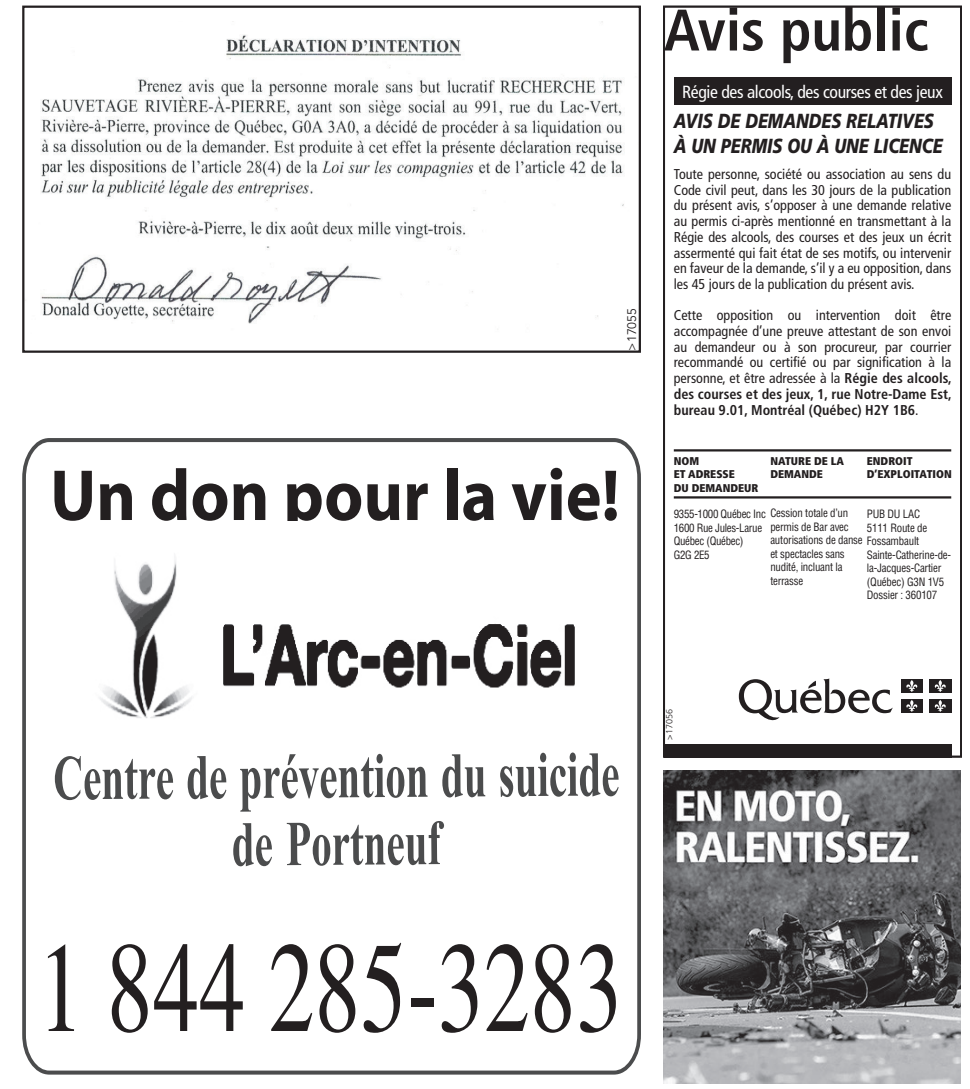
<style>
.page{position:relative;width:970px;height:1089px;background:#fff}
.page>*{position:absolute;margin:0;border:0;box-sizing:border-box;transform-origin:0 0}
.t1{font:128.47px "Times";color:#231f20;scale:.72 1}
.t2{font:700 72.9px "Myriad";color:#231f20;scale:.93 1}
.t3{font:700 condensed 58.5px "Frutiger";color:#231f20}
.t4{font:italic 900 20.25px/24.5px "Frutiger";color:#231f20;scale:.8 1}
.t5{font:condensed 17.55px "Frutiger";letter-spacing:-.02em;color:#fff}
.t6{font:condensed 14.17px/15.8px "Frutiger";color:#231f20;text-align:justify}
.t7{font:12.38px "Avenir LT Std";color:#231f20}
.t8{font:condensed 11.25px/13.5px "Helvetica";letter-spacing:-.02em;color:#231f20}
.t9{font:900 condensed 11.25px/13.5px "Frutiger";color:#231f20}
.t10{font:300 9px "Frutiger";color:#231f20}
.s1{font-weight:700}
</style>
<div class="page">
<svg style="left:22px;top:438px;width:618px;height:636px"></svg>
<svg style="left:55px;top:756px;width:118px;height:44px"></svg>
<svg style="left:188px;top:756px;width:38px;height:43px"></svg>
<svg style="left:240px;top:754px;width:187px;height:57px"></svg>
<svg style="left:442px;top:754px;width:43px;height:43px"></svg>
<svg style="left:500px;top:752px;width:118px;height:45px"></svg>
<svg style="left:233px;top:823px;width:39px;height:43px"></svg>
<svg style="left:287px;top:821px;width:157px;height:45px"></svg>
<img style="left:70px;top:522px;width:516px;height:222px">
<img style="left:663px;top:771px;width:297px;height:312px">
<img style="left:41px;top:21px;width:584px;height:303px">
<div style="left:22px;top:6px;width:618px;height:347px;border:2px solid #231f20"></div>
<hr style="left:673px;top:449px;width:278px;height:2px;background:#231f20">
<hr style="left:673px;top:496px;width:278px;height:2px;background:#231f20">
<div style="left:673px;top:78px;width:278px;height:27px;background:#231f20"></div>
<div style="left:663px;top:6px;width:297px;height:752px;border:2px solid #231f20"></div>
<div style="left:663px;top:744px;width:288px;height:14px;background:#231f20"></div>
<svg style="left:738px;top:678px;width:154px;height:42px"></svg>
<div style="left:900px;top:679px;width:22px;height:14px;background:#231f20"></div>
<svg style="left:906px;top:680px;width:11px;height:12px"></svg>
<div style="left:929px;top:679px;width:22px;height:14px;background:#231f20"></div>
<svg style="left:934px;top:680px;width:11px;height:12px"></svg>
<div style="left:900px;top:699px;width:22px;height:13px;background:#231f20"></div>
<svg style="left:906px;top:700px;width:11px;height:12px"></svg>
<div style="left:929px;top:699px;width:22px;height:13px;background:#231f20"></div>
<svg style="left:934px;top:700px;width:11px;height:12px"></svg>
<p class="t7" style="left:624px;top:350px;width:44px;rotate:-90deg">&gt;17055</p>
<h2 class="t2" style="left:50px;top:458px;width:614px">Un don pour la vie!</h2>
<h3 class="t3" style="left:663px;top:-4px;width:266px">Avis public</h3>
<p class="t5" style="left:682px;top:81px;width:262px">Régie des alcools, des courses et des jeux</p>
<h3 class="t4" style="left:673px;top:108px;width:337px">AVIS DE DEMANDES RELATIVES<br>À UN PERMIS OU À UNE LICENCE</h3>
<p class="t6" style="left:673px;top:166px;width:279px">Toute personne, société ou association au sens du Code civil peut, dans les 30 jours de la publication du présent avis, s’opposer à une demande relative au permis ci-après mentionné en transmettant à la Régie des alcools, des courses et des jeux un écrit assermenté qui fait état de ses motifs, ou intervenir en faveur de la demande, s’il y a eu opposition, dans les 45 jours de la publication du présent avis.</p>
<p class="t6" style="left:673px;top:307px;width:279px">Cette opposition ou intervention doit être accompagnée d’une preuve attestant de son envoi au demandeur ou à son procureur, par courrier recommandé ou certifié ou par signification à la personne, et être adressée à la <span class="s1">Régie des alcools, des courses et des jeux, 1, rue Notre-Dame Est, bureau 9.01, Montréal (Québec) H2Y 1B6</span>.</p>
<p class="t9" style="left:673px;top:454px;width:86px">NOM<br>ET ADRESSE<br>DU DEMANDEUR</p>
<p class="t8" style="left:673px;top:507px;width:176px">9355-1000 Québec Inc Cession totale d’un<br>1600 Rue Jules-Larue<br>Québec (Québec)<br>G2G 2E5</p>
<p class="t9" style="left:866px;top:454px;width:86px">ENDROIT<br>D’EXPLOITATION</p>
<p class="t8" style="left:866px;top:507px;width:62px">PUB DU LAC<br>5111 Route de</p>
<p class="t8" style="left:866px;top:548px;width:86px">Sainte-Catherine-de&shy;la-Jacques-Cartier (Québec) G3N 1V5<br>Dossier : 360107</p>
<p class="t9" style="left:770px;top:454px;width:75px">NATURE DE LA<br>DEMANDE</p>
<p class="t8" style="left:770px;top:520px;width:150px">permis de Bar avec<br>autorisations de danse Fossambault et spectacles sans<br>nudité, incluant la<br>terrasse</p>
<p class="t10" style="left:664px;top:740px;width:32px;rotate:-90deg">&gt;17056</p>
<h1 class="t1" style="left:38px;top:916px;width:813px">1 844 285-3283</h1>
</div>
